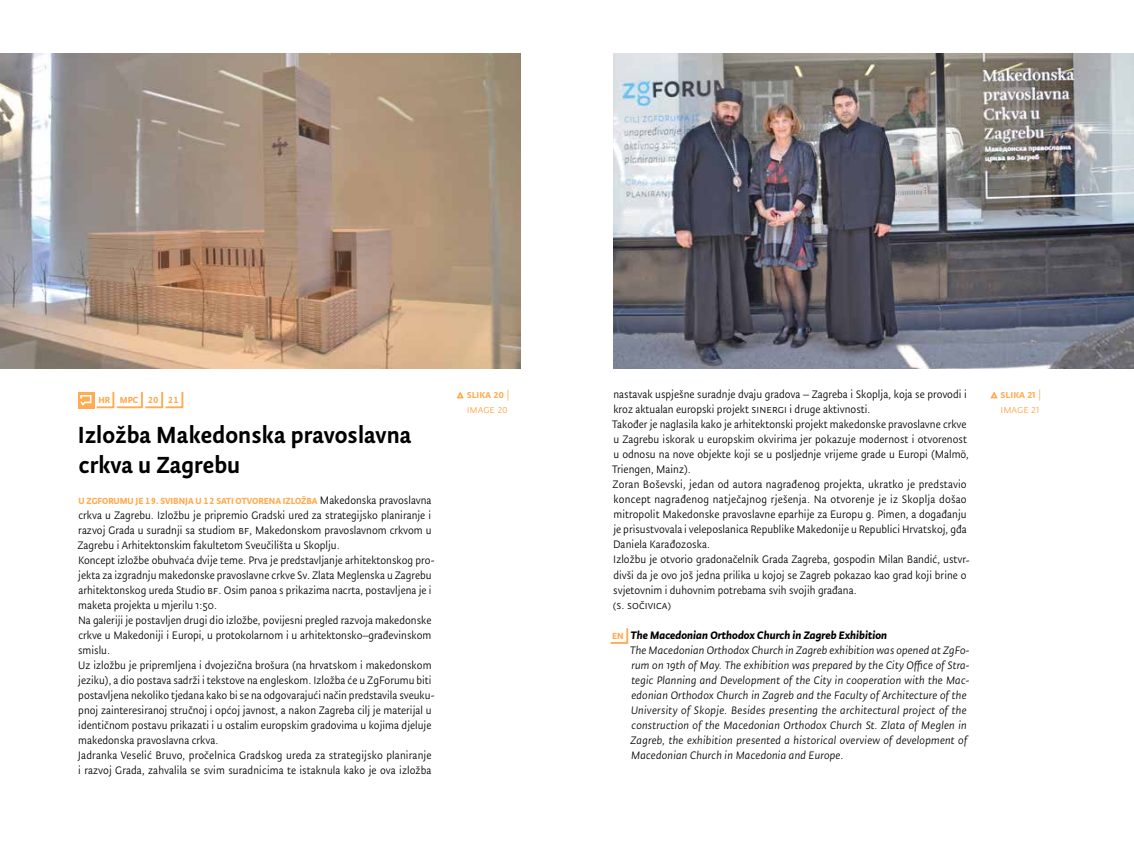
<style>
.page{position:relative;width:1134px;height:851px;background:#fff}
.page>*{position:absolute;margin:0;border:0;box-sizing:border-box;transform-origin:0 0}
.t1{font:500 26.25px/30px "Tempera Pro";letter-spacing:.005em;color:#000}
.t2{font:12.25px/15px "Tempera Pro Normal";color:#000}
.t3{font:italic 12.25px/15px "Tempera Pro Normal";letter-spacing:.01em;color:#000}
.t4{font:italic 700 12.25px "Tempera Pro";color:#000}
.t5{font:500 12.25px "Tempera Pro";color:#ffab51}
.t6{font:12.25px "Tempera Pro Normal";color:#ffab51}
.t7{font:700 10px "Tempera Pro";color:#ffab51}
.s1{font-family:"Tempera Pro Normal";font-weight:400;font-size:12.25px;color:#000}
.s2{font-family:"Tempera Pro Normal";font-weight:400}
</style>
<div class="page">
<div style="left:78px;top:392px;width:16px;height:16px;background:#ffab51"></div>
<svg style="left:80px;top:391px;width:104px;height:18px"></svg>
<img style="left:0;top:53px;width:521px;height:315px">
<svg style="left:610px;top:628px;width:19px;height:16px"></svg>
<img style="left:613px;top:53px;width:521px;height:315px">
<svg style="left:990px;top:391px;width:8px;height:8px"></svg>
<svg style="left:456px;top:391px;width:8px;height:8px"></svg>
<p class="t7" style="left:98px;top:394px;width:82px">HR MPC 20 21</p>
<h1 class="t1" style="left:78px;top:420px;width:335px">Izložba Makedonska pravoslavna crkva u Zagrebu</h1>
<p class="t7" style="left:79px;top:494px;width:354px">U ZGFORUMU JE 19. SVIBNJA U 12 SATI OTVORENA IZLOŽBA <span class="s1">Makedonska pravoslavna</span></p>
<p class="t2" style="left:78px;top:507px;width:359px">crkva u Zagrebu. Izložbu je pripremio Gradski ured za strategijsko planiranje i razvoj Grada u suradnji sa studiom BF, Makedonskom pravoslavnom crkvom u Zagrebu i Arhitektonskim fakultetom Sveučilišta u Skoplju.<br>Koncept izložbe obuhvaća dvije teme. Prva je predstavljanje arhitektonskog pro&shy;jekta za izgradnju makedonske pravoslavne crkve Sv. Zlata Meglenska u Zagrebu arhitektonskog ureda Studio BF. Osim panoa s prikazima nacrta, postavljena je i maketa projekta u mjerilu 1:50.<br>Na galeriji je postavljen drugi dio izložbe, povijesni pregled razvoja makedonske crkve u Makedoniji i Europi, u protokolarnom i u arhitektonsko–građevinskom smislu.<br>Uz izložbu je pripremljena i dvojezična brošura (na hrvatskom i makedonskom jeziku), a dio postava sadrži i tekstove na engleskom. Izložba će u ZgForumu biti postavljena nekoliko tjedana kako bi se na odgovarajući način predstavila sveuku&shy;pnoj zainteresiranoj stručnoj i općoj javnost, a nakon Zagreba cilj je materijal u identičnom postavu prikazati i u ostalim europskim gradovima u kojima djeluje makedonska pravoslavna crkva.<br>Jadranka Veselić Bruvo, pročelnica Gradskog ureda za strategijsko planiranje i razvoj Grada, zahvalila se svim suradnicima te istaknula kako je ova izložba</p>
<p class="t5" style="left:467px;top:387px;width:44px">slika 20 <span class="s2">|</span></p>
<p class="t6" style="left:467px;top:403px;width:43px">image 20</p>
<p class="t2" style="left:612px;top:387px;width:359px">nastavak uspješne suradnje dvaju gradova – Zagreba i Skoplja, koja se provodi i kroz aktualan europski projekt SINERGI i druge aktivnosti.<br>Također je naglasila kako je arhitektonski projekt makedonske pravoslavne crkve u Zagrebu iskorak u europskim okvirima jer pokazuje modernost i otvorenost u odnosu na nove objekte koji se u posljednje vrijeme grade u Europi (Malmö, Triengen, Mainz).<br>Zoran Boševski, jedan od autora nagrađenog projekta, ukratko je predstavio koncept nagrađenog natječajnog rješenja. Na otvorenje je iz Skoplja došao mitropolit Makedonske pravoslavne eparhije za Europu g. Pimen, a događanju je prisustvovala i veleposlanica Republike Makedonije u Republici Hrvatskoj, gđa Daniela Karađozoska.<br>Izložbu je otvorio gradonačelnik Grada Zagreba, gospodin Milan Bandić, ustvr&shy;divši da je ovo još jedna prilika u kojoj se Zagreb pokazao kao grad koji brine o svjetovnim i duhovnim potrebama svih svojih građana.<br>(S. Sočivica)</p>
<p class="t5" style="left:1000px;top:387px;width:42px">slika 21 <span class="s2">|</span></p>
<p class="t6" style="left:1000px;top:403px;width:40px">image 21</p>
<p class="t4" style="left:631px;top:627px;width:258px">The Macedonian Orthodox Church in Zagreb Exhibition</p>
<p class="t3" style="left:630px;top:642px;width:341px">The Macedonian Orthodox Church in Zagreb exhibition was opened at ZgFo&shy;rum on 19th of May. The exhibition was prepared by the City Office of Stra&shy;tegic Planning and Development of the City in cooperation with the Mac&shy;edonian Orthodox Church in Zagreb and the Faculty of Architecture of the University of Skopje. Besides presenting the architectural project of the construction of the Macedonian Orthodox Church St. Zlata of Meglen in Zagreb, the exhibition presented a historical overview of development of Macedonian Church in Macedonia and Europe.</p>
<p class="t7" style="left:612px;top:629px;width:13px">EN</p>
</div>
